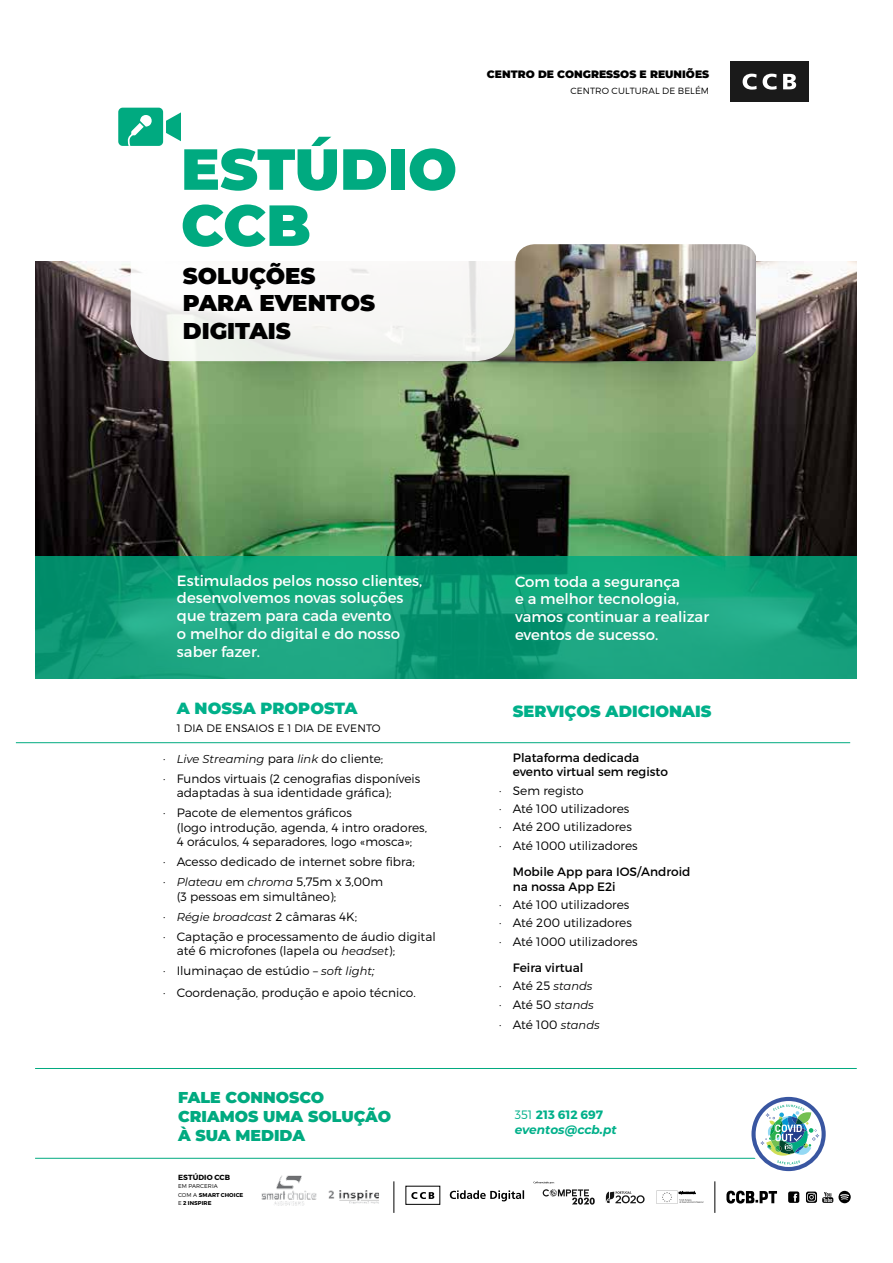
<style>
.page{position:relative;width:893px;height:1263px;background:#fff}
.page>*{position:absolute;margin:0;border:0;box-sizing:border-box;transform-origin:0 0}
.t1{font:900 57.9px/56.1px "Montserrat";color:#00aa80}
.t2{font:900 22.8px/27.5px "Montserrat";letter-spacing:-.015em;color:#000}
.t3{font:900 16.2px "Montserrat";letter-spacing:-.01em;color:#00b08a}
.t4{font:900 15.75px/18.9px "Montserrat";color:#00aa80}
.t5{font:14.85px/17.9px "Montserrat";color:#fff}
.t6{font:300 12.15px/18.5px "Montserrat";color:#000}
.t7{font:12.15px/14.5px "Montserrat";color:#000}
.t8{font:italic 700 12.15px/14.5px "Montserrat";letter-spacing:-.005em;color:#00b08a}
.t9{font:italic 11.55px "Montserrat";color:#000}
.t10{font:300 10.8px "Montserrat";letter-spacing:.01em;color:#000}
.t11{font:900 10.65px "Montserrat";color:#000}
.t12{font:300 9px "Montserrat";letter-spacing:.01em;color:#000}
.t13{font:700 7.5px "Montserrat";letter-spacing:.01em;color:#000}
.t14{font:700 5.55px/8.4px "Montserrat";letter-spacing:.01em;color:#000}
.t15{font:300 5.55px "Montserrat";color:#000}
.s1{font-weight:300;font-style:normal;font-size:12.15px}
.s2{font-weight:300;font-style:normal}
.s3{font-weight:400;font-style:italic;font-size:11.55px}
.s4{font-weight:300}
.s5{font-style:italic;font-size:11.55px}
.s6{font-style:normal}
</style>
<div class="page">
<img style="left:35px;top:262px;width:822px;height:294px">
<svg style="left:35px;top:556px;width:822px;height:123px;background:#12a07a"></svg>
<div style="left:730px;top:61px;width:79px;height:40px;background:#1a1a1a"></div>
<svg style="left:743px;top:74px;width:53px;height:16px"></svg>
<div style="left:131px;top:196px;width:384px;height:165px;background:linear-gradient(to bottom,#fff,#eff0ed);border-radius:38px"></div>
<img style="left:515px;top:244px;width:241px;height:117px">
<hr style="left:35px;top:1158px;width:746px;height:1px;background:#00aa80">
<hr style="left:16px;top:742px;width:834px;height:1px;background:#00aa80">
<hr style="left:35px;top:1068px;width:822px;height:1px;background:#00aa80">
<img style="left:751px;top:1097px;width:75px;height:74px">
<div style="left:118px;top:108px;width:45px;height:38px;background:#00aa80;border-radius:4px"></div>
<svg style="left:166px;top:112px;width:15px;height:29px"></svg>
<svg style="left:128px;top:115px;width:24px;height:31px"></svg>
<svg style="left:606px;top:1191px;width:39px;height:12px"></svg>
<svg style="left:657px;top:1190px;width:46px;height:14px"></svg>
<svg style="left:533px;top:1181px;width:62px;height:23px"></svg>
<svg style="left:450px;top:1190px;width:74px;height:11px"></svg>
<div style="left:405px;top:1186px;width:35px;height:19px;border:1px solid #000"></div>
<svg style="left:411px;top:1192px;width:23px;height:7px"></svg>
<svg style="left:788px;top:1191px;width:11px;height:12px"></svg>
<svg style="left:806px;top:1190px;width:45px;height:13px"></svg>
<svg style="left:726px;top:1191px;width:51px;height:12px"></svg>
<hr style="left:715px;top:1181px;width:1px;height:32px;background:#000">
<hr style="left:394px;top:1181px;width:1px;height:32px;background:#000">
<img style="left:261px;top:1175px;width:56px;height:31px">
<img style="left:329px;top:1190px;width:50px;height:14px">
<h1 class="t1" style="left:181px;top:138px;width:198px">ESTÚDIO<br>CCB</h1>
<h2 class="t2" style="left:183px;top:261px;width:101px">SOLUÇÕES<br>PARA</h2>
<h2 class="t2" style="left:260px;top:288px;width:51px">EVENTOS</h2>
<h2 class="t2" style="left:183px;top:315px;width:15px">DIGITAIS</h2>
<p class="t11" style="left:487px;top:66px;width:224px">CENTRO DE CONGRESSOS E REUNIÕES</p>
<p class="t12" style="left:570px;top:85px;width:140px">cENTRO CULTURAL DE BELÉM</p>
<p class="t5" style="left:177px;top:571px;width:247px">Estimulados pelos nosso clientes, desenvolvemos novas soluções que trazem para cada evento<br>o melhor do digital e do nosso saber fazer.</p>
<h3 class="t3" style="left:177px;top:696px;width:32px">A NOSSA</h3>
<h3 class="t3" style="left:261px;top:696px;width:63px">PROPOSTA</h3>
<p class="t10" style="left:177px;top:722px;width:182px">1 dia de ensaios e 1 dia de evento</p>
<p class="t9" style="left:163px;top:751px;width:222px"><span class="s1">·</span> Live Streaming <span class="s1">para</span> link <span class="s1">do cliente;</span></p>
<p class="t6" style="left:177px;top:771px;width:245px;line-height:14.5px;text-indent:-13px">· Fundos virtuais (2 cenografias disponíveis adaptadas à sua identidade gráfica);</p>
<p class="t6" style="left:177px;top:805px;width:252px;line-height:14.5px;text-indent:-13px">· Pacote de elementos gráficos<br>(logo introdução, agenda, 4 intro oradores,<br>4 oráculos, 4 separadores, logo «mosca»;</p>
<p class="t6" style="left:163px;top:853px;width:253px">· Acesso dedicado de internet sobre fibra;</p>
<p class="t9" style="left:163px;top:874px;width:222px"><span class="s1">·</span> Plateau <span class="s2">em</span> chroma <span class="s1">5,75m x 3,00m</span></p>
<p class="t6" style="left:177px;top:887px;width:161px">(3 pessoas em simultâneo);</p>
<p class="t9" style="left:163px;top:909px;width:195px"><span class="s1">·</span> Régie broadcast <span class="s1">2 câmaras 4K;</span></p>
<p class="t6" style="left:177px;top:929px;width:260px;line-height:14.5px;text-indent:-14px">· Captação e processamento de áudio digital até 6 microfones (lapela ou <span class="s3">headset</span>);</p>
<p class="t6" style="left:163px;top:960px;width:254px;line-height:21.6px">· I luminaçao de estúdio – <span class="s3">soft light;<br></span>· Coordenação, produção e apoio técnico.</p>
<p class="t4" style="left:178px;top:1087px;width:61px">FALE CONNOSCO<br>CRIA</p>
<p class="t4" style="left:220px;top:1106px;width:172px">MOS UMA SOLUÇÃO</p>
<p class="t4" style="left:178px;top:1125px;width:31px">À SUA</p>
<p class="t4" style="left:235px;top:1125px;width:27px">MEDIDA</p>
<p class="t13" style="left:178px;top:1173px;width:54px">ESTÚDIO CCB</p>
<p class="t15" style="left:178px;top:1183px;width:15px">em par</p>
<p class="t14" style="left:178px;top:1182px;width:63px;text-indent:22px"><span class="s4">ceria<br>com a</span> SMART CHOICE <span class="s4">e</span> 2 INSPIRE</p>
<p class="t5" style="left:515px;top:572px;width:196px">Com toda a segurança<br>e a melhor tecnologia, vamos continuar a realizar eventos de sucesso.</p>
<h3 class="t3" style="left:513px;top:699px;width:105px">SERVIÇOS ADICIONAIS</h3>
<p class="t7" style="left:513px;top:750px;width:157px">Plataforma dedicada evento virtual sem registo</p>
<p class="t6" style="left:499px;top:781px;width:140px">· Sem registo<br>· Até 100 utilizadores<br>· Até 200 utilizadores<br>· Até 1000 utilizadores</p>
<p class="t7" style="left:513px;top:864px;width:179px">Mobile App para IOS/Android na nossa App E2i</p>
<p class="t6" style="left:499px;top:895px;width:140px">· Até 100 utilizadores<br>· Até 200 utilizadores<br>· Até 1000 utilizadores</p>
<p class="t7" style="left:499px;top:958px;width:96px;line-height:18.5px;text-align:center">Feira virtual<br><span class="s4">· Até 25</span> <span class="s5">stands </span><span class="s4">· Até 50</span> <span class="s5">stands</span></p>
<p class="t6" style="left:499px;top:1015px;width:102px">· Até 100 <span class="s3">stands</span></p>
<p class="t8" style="left:515px;top:1107px;width:104px"><span class="s2">351</span> <span class="s6">213 612 697 </span>eventos@ccb.pt</p>
</div>
